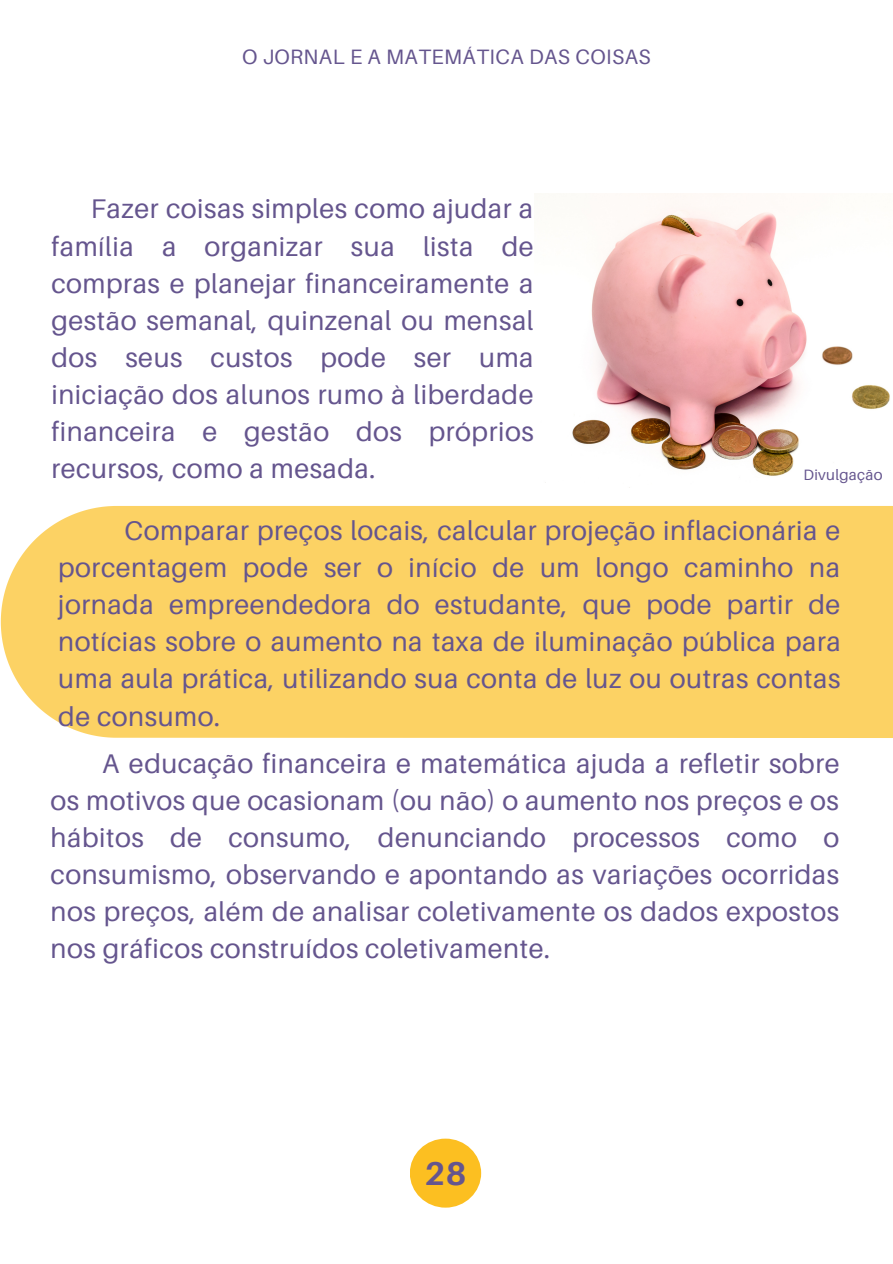
<style>
.page{position:relative;width:893px;height:1264px;background:#fff}
.page>*{position:absolute;margin:0;border:0;box-sizing:border-box;transform-origin:0 0}
.t1{font:700 33px "Aileron";color:#65558e}
.t2{font:27px/37px "Aileron";letter-spacing:.02em;color:#65558e;text-align:justify}
.t3{font:20.85px "Aileron";letter-spacing:.02em;color:#65558e}
.t4{font:15px "Aileron";letter-spacing:.02em;color:#65558e}
</style>
<div class="page">
<div style="left:1px;top:506px;width:891px;height:232px;background:#fcd264"></div>
<div style="left:410px;top:1138px;width:71px;height:69px;background:#fcbf21;border-radius:50%"></div>
<img style="left:545px;top:193px;width:345px;height:290px">
<p class="t3" style="left:242px;top:44px;width:410px">O JORNAL E A MATEMÁTICA DAS COISAS</p>
<p class="t2" style="left:51px;top:190px;width:484px;text-indent:39px">Fazer coisas simples como ajudar a família a organizar sua lista de compras e planejar financeiramente a gestão semanal, quinzenal ou mensal dos seus custos pode ser uma iniciação dos alunos rumo à liberdade financeira e gestão dos próprios recursos, como a mesada.</p>
<p class="t4" style="left:803px;top:466px;width:80px">Divulgação</p>
<p class="t2" style="left:58px;top:511px;width:784px;text-indent:66px">Comparar preços locais, calcular projeção inflacionária e porcentagem pode ser o início de um longo caminho na jornada empreendedora do estudante, que pode partir de notícias sobre o aumento na taxa de iluminação pública para uma aula prática, utilizando sua conta de luz ou outras contas de consumo.</p>
<p class="t2" style="left:51px;top:744px;width:790px;text-indent:52px">A educação financeira e matemática ajuda a refletir sobre os motivos que ocasionam (ou não) o aumento nos preços e os hábitos de consumo, denunciando processos como o consumismo, observando e apontando as variações ocorridas nos preços, além de analisar coletivamente os dados expostos nos gráficos construídos coletivamente.</p>
<p class="t1" style="left:424px;top:1152px;width:43px">28</p>
</div>
